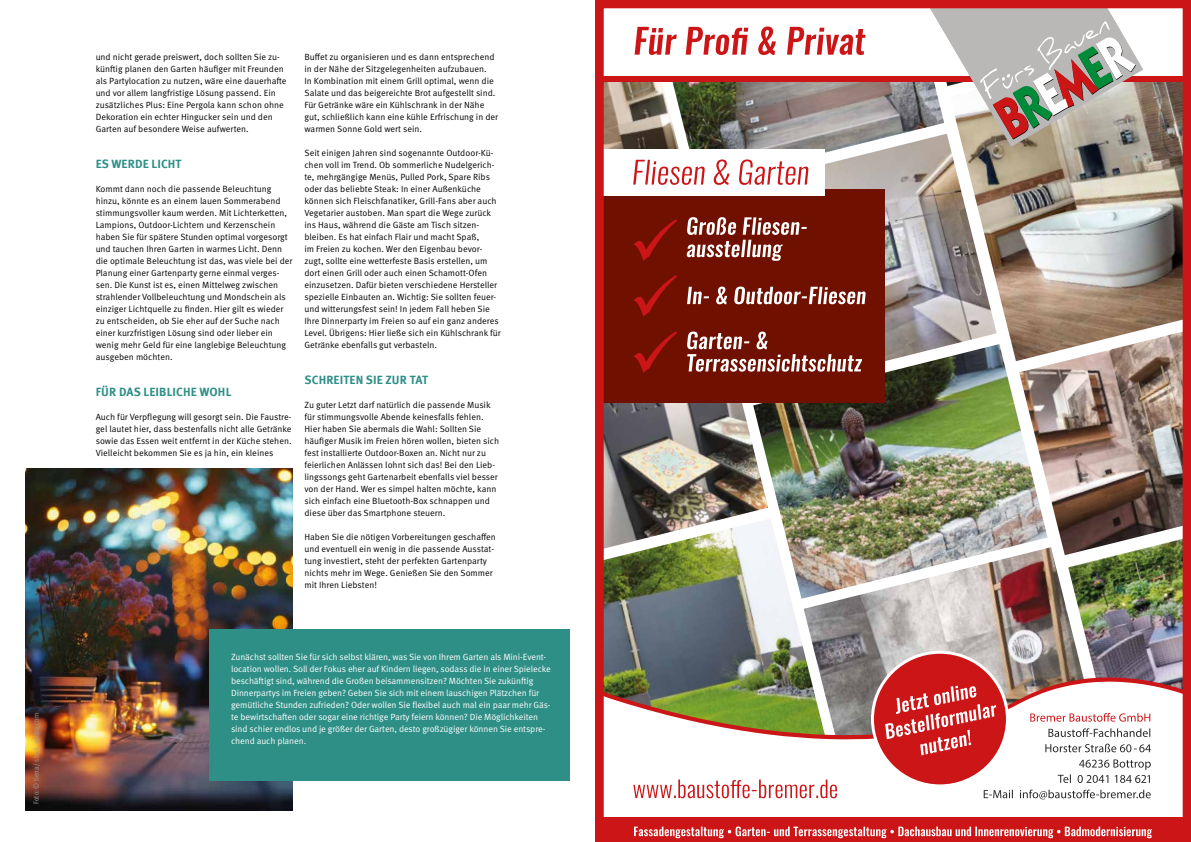
<style>
.page{position:relative;width:1191px;height:842px;background:#fff}
.page>*{position:absolute;margin:0;border:0;box-sizing:border-box;transform-origin:0 0}
.t1{font:700 12px "Meta Pro";letter-spacing:.01em;color:#2e8f87}
.t2{font:9px/12px "Meta Pro Norm";color:#000}
.t3{font:9px/12px "Meta Pro Norm";letter-spacing:-.01em;color:#fff}
.t4{font:7.5px "Meta Pro Cond Norm";letter-spacing:.005em;color:#9d9d9c}
</style>
<div class="page">
<img style="left:595px;top:0;width:596px;height:842px">
<img style="left:26px;top:468px;width:266px;height:343px">
<div style="left:210px;top:629px;width:360px;height:152px;background:#2e8f87"></div>
<p class="t4" style="left:31px;top:804px;width:92px;rotate:-90deg">Foto: © tiena / stock.adobe.com</p>
<p class="t2" style="left:96px;top:50px;width:192px">und nicht gerade preiswert, doch sollten Sie zu&shy;künftig planen den Garten häufiger mit Freunden als Partylocation zu nutzen, wäre eine dauerhafte und vor allem langfristige Lösung passend. Ein zusätzliches Plus: Eine Pergola kann schon ohne Dekoration ein echter Hingucker sein und den Garten auf besondere Weise aufwerten.</p>
<h1 class="t1" style="left:96px;top:154px;width:87px">ES WERDE LICHT</h1>
<p class="t2" style="left:96px;top:182px;width:198px">Kommt dann noch die passende Beleuchtung hinzu, könnte es an einem lauen Sommerabend stimmungsvoller kaum werden. Mit Lichterketten, Lampions, Outdoor-Lichtern und Kerzenschein haben Sie für spätere Stunden optimal vorgesorgt und tauchen Ihren Garten in warmes Licht. Denn die optimale Beleuchtung ist das, was viele bei der Planung einer Gartenparty gerne einmal verges&shy;sen. Die Kunst ist es, einen Mittelweg zwischen strahlender Vollbeleuchtung und Mondschein als einziger Lichtquelle zu finden. Hier gilt es wieder zu entscheiden, ob Sie eher auf der Suche nach einer kurzfristigen Lösung sind oder lieber ein wenig mehr Geld für eine langlebige Beleuchtung ausgeben möchten.</p>
<h1 class="t1" style="left:96px;top:382px;width:137px">FÜR DAS LEIBLICHE WOHL</h1>
<p class="t2" style="left:96px;top:410px;width:197px;text-align:justify">Auch für Verpflegung will gesorgt sein. Die Faustre&shy;gel lautet hier, dass bestenfalls nicht alle Getränke sowie das Essen weit entfernt in der Küche stehen.<br>Vielleicht bekommen Sie es ja hin, ein kleines</p>
<p class="t2" style="left:304px;top:50px;width:195px">Buffet zu organisieren und es dann entsprechend in der Nähe der Sitzgelegenheiten aufzubauen.<br>In Kombination mit einem Grill optimal, wenn die Salate und das beigereichte Brot aufgestellt sind.<br>Für Getränke wäre ein Kühlschrank in der Nähe gut, schließlich kann eine kühle Erfrischung in der warmen Sonne Gold wert sein.</p>
<p class="t2" style="left:304px;top:146px;width:198px">Seit einigen Jahren sind sogenannte Outdoor-Kü&shy;chen voll im Trend. Ob sommerliche Nudelgerich&shy;te, mehrgängige Menüs, Pulled Pork, Spare Ribs oder das beliebte Steak: In einer Außenküche können sich Fleischfanatiker, Grill-Fans aber auch Vegetarier austoben. Man spart die Wege zurück ins Haus, während die Gäste am Tisch sitzen&shy;bleiben. Es hat einfach Flair und macht Spaß,<br>im Freien zu kochen. Wer den Eigenbau bevor&shy;zugt, sollte eine wetterfeste Basis erstellen, um dort einen Grill oder auch einen Schamott-Ofen einzusetzen. Dafür bieten verschiedene Hersteller spezielle Einbauten an. Wichtig: Sie sollten feuer&shy;und witterungsfest sein! In jedem Fall heben Sie Ihre Dinnerparty im Freien so auf ein ganz anderes Level. Übrigens: Hier ließe sich ein Kühlschrank für Getränke ebenfalls gut verbasteln.</p>
<h1 class="t1" style="left:304px;top:370px;width:125px">SCHREITEN SIE ZUR TAT</h1>
<p class="t2" style="left:304px;top:398px;width:196px">Zu guter Letzt darf natürlich die passende Musik für stimmungsvolle Abende keinesfalls fehlen.<br>Hier haben Sie abermals die Wahl: Sollten Sie häufiger Musik im Freien hören wollen, bieten sich fest installierte Outdoor-Boxen an. Nicht nur zu feierlichen Anlässen lohnt sich das! Bei den Lieb&shy;lingssongs geht Gartenarbeit ebenfalls viel besser von der Hand. Wer es simpel halten möchte, kann sich einfach eine Bluetooth-Box schnappen und diese über das Smartphone steuern.</p>
<p class="t2" style="left:304px;top:530px;width:193px">Haben Sie die nötigen Vorbereitungen geschaffen und eventuell ein wenig in die passende Ausstat&shy;tung investiert, steht der perfekten Gartenparty nichts mehr im Wege. Genießen Sie den Sommer mit Ihren Liebsten!</p>
<p class="t3" style="left:231px;top:650px;width:321px">Zunächst sollten Sie für sich selbst klären, was Sie von Ihrem Garten als Mini-Event&shy;location wollen. Soll der Fokus eher auf Kindern liegen, sodass die in einer Spielecke beschäftigt sind, während die Großen beisammensitzen? Möchten Sie zukünftig Dinnerpartys im Freien geben? Geben Sie sich mit einem lauschigen Plätzchen für gemütliche Stunden zufrieden? Oder wollen Sie flexibel auch mal ein paar mehr Gäs&shy;te bewirtschaften oder sogar eine richtige Party feiern können? Die Möglichkeiten sind schier endlos und je größer der Garten, desto großzügiger können Sie entspre&shy;chend auch planen.</p>
</div>
